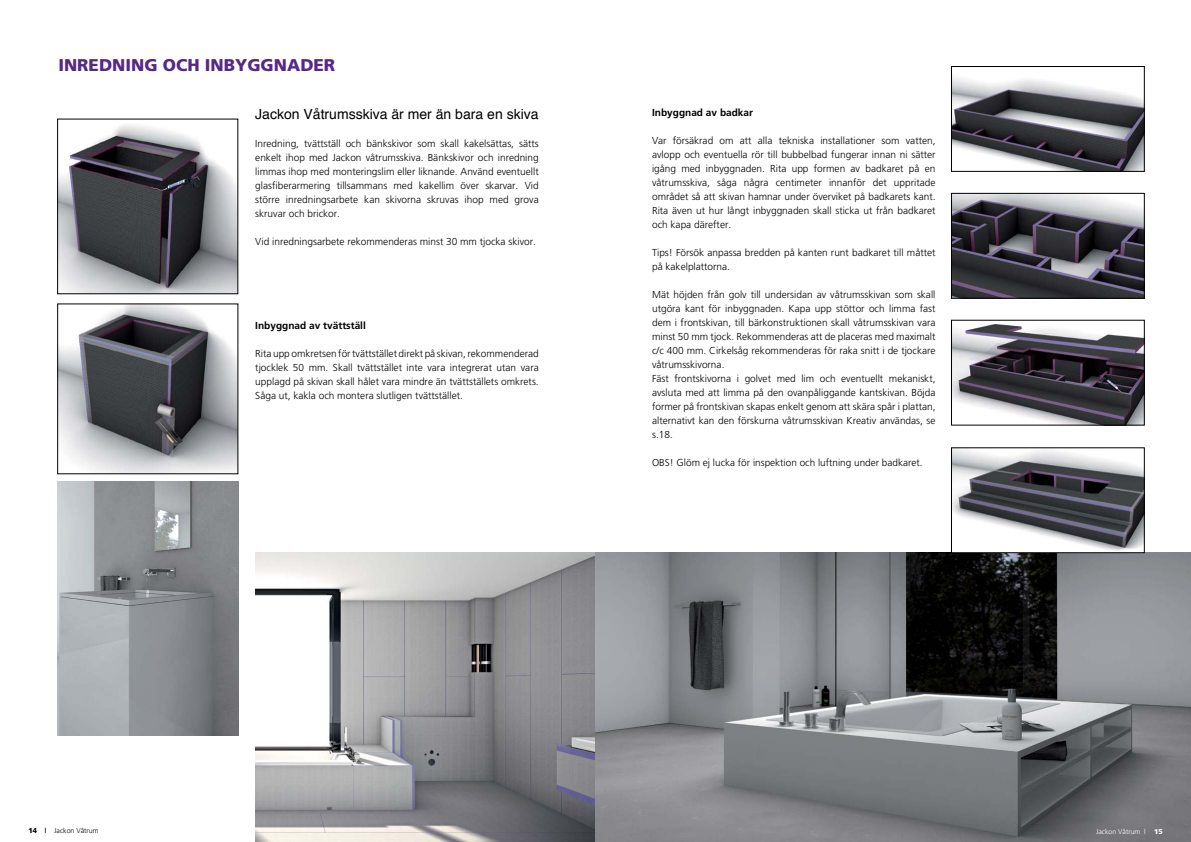
<style>
.page{position:relative;width:1191px;height:842px;background:#fff}
.page>*{position:absolute;margin:0;border:0;box-sizing:border-box;transform-origin:0 0}
.t1{font:900 17px "Frutiger";color:#552988}
.t2{font:14px "Helvetica";color:#000}
.t3{font:300 10.1px/14px "Frutiger";color:#000;text-align:justify}
.t4{font:700 10.1px "Frutiger";color:#000}
.t5{font:300 10px "Frutiger";color:#000}
.t6{font:300 7px "Frutiger";color:#000}
.t7{font:300 7px "Frutiger";color:#fff}
.s1{font-size:10.1px}
.s2{font-weight:900}
.s3{font-weight:700}
</style>
<div class="page">
<img style="left:255px;top:553px;width:936px;height:289px">
<img style="left:953px;top:77px;width:189px;height:92px">
<div style="left:951px;top:66px;width:193px;height:105px;border:1px solid #000"></div>
<img style="left:953px;top:195px;width:189px;height:101px">
<div style="left:951px;top:193px;width:193px;height:105px;border:1px solid #000"></div>
<img style="left:953px;top:324px;width:189px;height:99px">
<div style="left:951px;top:320px;width:193px;height:105px;border:1px solid #000"></div>
<img style="left:953px;top:450px;width:189px;height:101px">
<div style="left:951px;top:448px;width:193px;height:105px;border:1px solid #000"></div>
<img style="left:57px;top:481px;width:181px;height:255px">
<img style="left:59px;top:124px;width:177px;height:168px">
<div style="left:57px;top:119px;width:181px;height:175px;border:1px solid #000"></div>
<img style="left:60px;top:306px;width:176px;height:166px">
<h1 class="t1" style="left:58px;top:54px;width:278px">INREDNING OCH INBYGGNADER</h1>
<h2 class="t2" style="left:255px;top:103px;width:285px">Jackon Våtrumsskiva är mer än bara en skiva</h2>
<p class="t3" style="left:255px;top:136px;width:285px">Inredning, tvättställ och bänkskivor som skall kakelsättas, sätts enkelt ihop med Jackon våtrumsskiva. Bänkskivor och inredning limmas ihop med monteringslim eller liknande. Använd eventuellt glasfiberarmering tillsammans med kakellim över skarvar. Vid större inredningsarbete kan skivorna skruvas ihop med grova skruvar och brickor.</p>
<p class="t3" style="left:255px;top:234px;width:282px">Vid inredningsarbete rekommenderas minst 30 mm tjocka skivor.</p>
<p class="t4" style="left:255px;top:319px;width:112px">Inbyggnad av tvättställ</p>
<p class="t3" style="left:255px;top:346px;width:285px">Rita upp omkretsen för tvättstället direkt på skivan, rekommenderad tjocklek 50 mm. Skall tvättstället inte vara integrerat utan vara upplagd på skivan skall hålet vara mindre än tvättställets omkrets.<br>Såga ut, kakla och montera slutligen tvättstället.</p>
<p class="t4" style="left:652px;top:106px;width:103px">Inbyggnad av badkar</p>
<p class="t3" style="left:652px;top:133px;width:285px">Var försäkrad om att alla tekniska installationer som vatten, avlopp och eventuella rör till bubbelbad fungerar innan ni sätter igång med inbyggnaden. Rita upp formen av badkaret på en våtrumsskiva, såga några centimeter innanför det uppritade området så att skivan hamnar under överviket på badkarets kant.<br>Rita även ut hur långt inbyggnaden skall sticka ut från badkaret och kapa därefter.</p>
<p class="t3" style="left:652px;top:245px;width:285px">Tips! Försök anpassa bredden på kanten runt badkaret till måttet på kakelplattorna.</p>
<p class="t3" style="left:652px;top:287px;width:285px;text-align:left">Mät höjden från golv till undersidan av våtrumsskivan som skall utgöra kant för inbyggnaden. Kapa upp stöttor och limma fast dem i frontskivan, till bärkonstruktionen skall våtrumsskivan vara minst 50 mm tjock. Rekommenderas att de placeras med maximalt c/c 400 mm. Cirkelsåg rekommenderas för raka snitt i de tjockare våtrumsskivorna.<br>Fäst frontskivorna i golvet med lim och eventuellt mekaniskt, avsluta med att limma på den ovanpåliggande kantskivan. Böjda former på frontskivan skapas enkelt genom att skära spår i plattan, alternativt kan den förskurna våtrumsskivan Kreativ användas, se s.18.</p>
<p class="t5" style="left:652px;top:457px;width:272px">OBS! <span class="s1">Glöm ej</span> lucka för inspektion och luftning under badkaret.</p>
<p class="t6" style="left:29px;top:827px;width:72px"><span class="s2">14</span> <span class="s3">|</span> Jackon Våtrum</p>
<p class="t7" style="left:1096px;top:828px;width:68px">Jackon Våtrum | <span class="s2">15</span></p>
</div>
